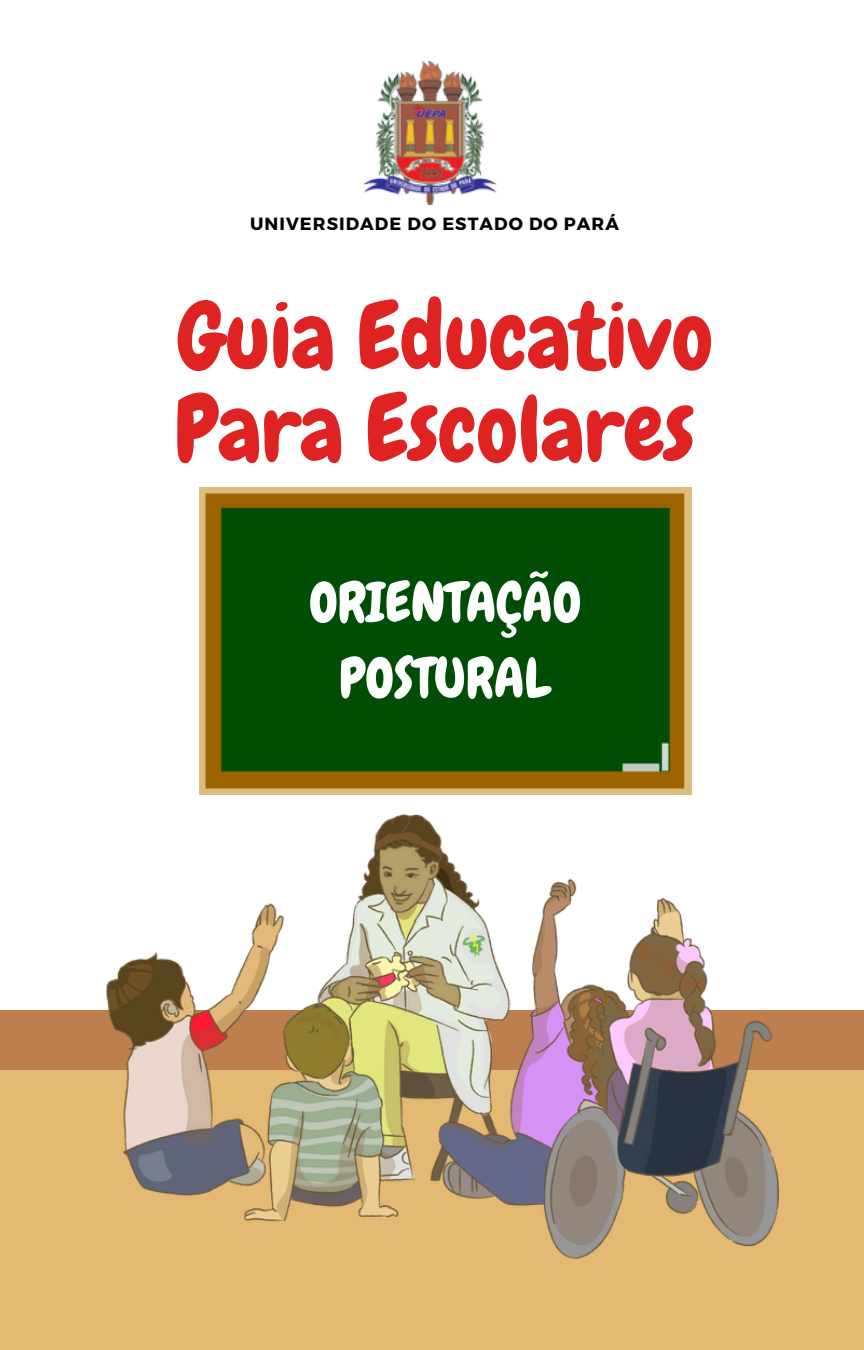
<style>
.page{position:relative;width:864px;height:1350px;background:#fff}
.page>*{position:absolute;margin:0;border:0;box-sizing:border-box;transform-origin:0 0}
.t1{font:91.8px/92.2px "Chewy";color:#df2222}
.t2{font:54.9px/75.6px "Chewy";color:#fff;text-align:center}
.t3{font:700 17.55px "Montserrat";letter-spacing:.06em;color:#000}
</style>
<div class="page">
<img style="left:363px;top:62px;width:134px;height:143px">
<img style="left:199px;top:487px;width:493px;height:307px">
<div style="left:0;top:1069px;width:864px;height:281px;background:#e4b973"></div>
<div style="left:0;top:1010px;width:864px;height:59px;background:#be7f4f"></div>
<img style="left:107px;top:815px;width:671px;height:443px">
<h2 class="t3" style="left:250px;top:212px;width:370px">UNIVERSIDADE DO ESTADO DO PARÁ</h2>
<p class="t1" style="left:175px;top:291px;width:540px">Guia Educativo<br>Para Escolares</p>
<p class="t2" style="left:309px;top:565px;width:274px">ORIENTAÇÃO<br>POSTURAL</p>
</div>
